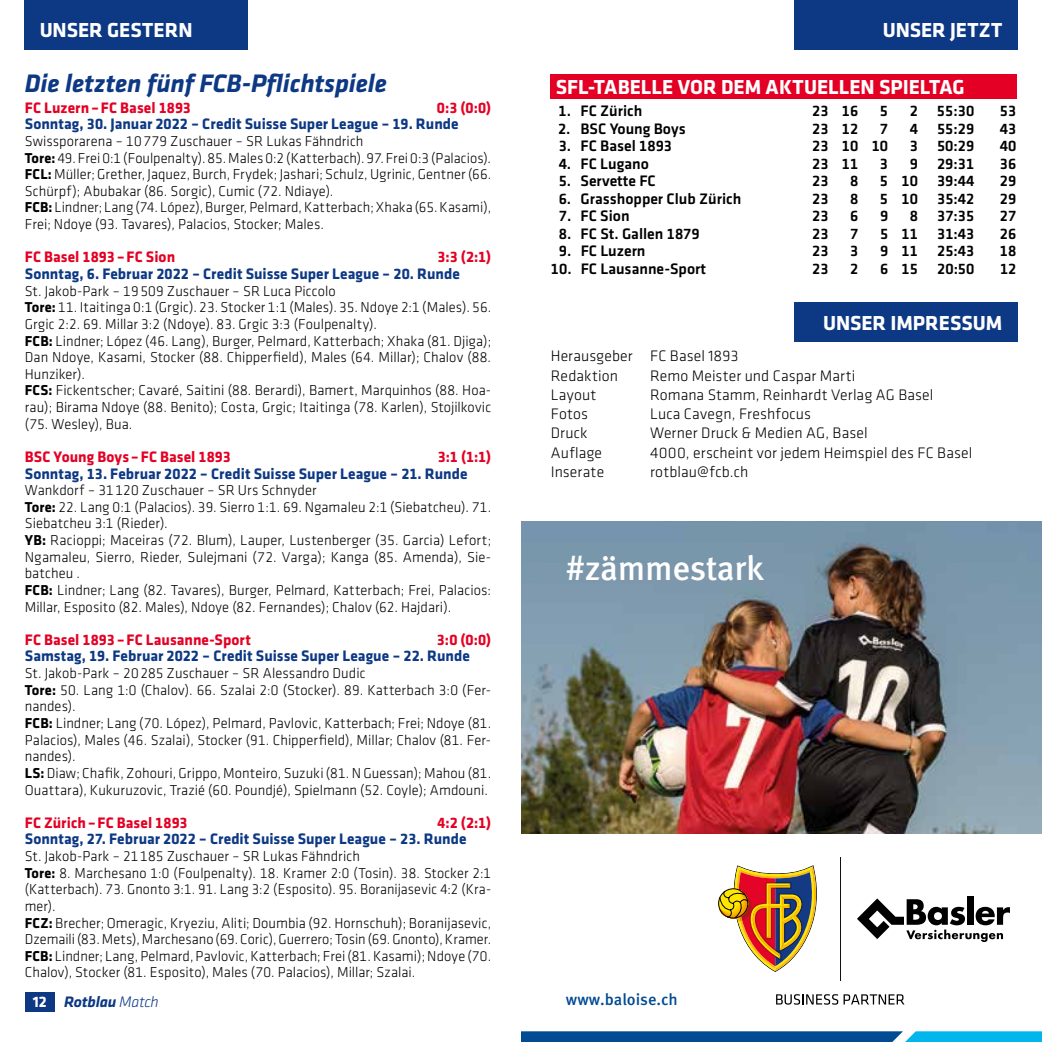
<style>
.page{position:relative;width:1042px;height:1042px;background:#fff}
.page>*{position:absolute;margin:0;border:0;box-sizing:border-box;transform-origin:0 0}
.t1{font:500 34.3px "Meta Pro";letter-spacing:-.01em;color:#fff}
.t2{font:italic 700 26.25px "Klavika";letter-spacing:-.005em;color:#0d3884}
.t3{font:700 21px "Klavika";letter-spacing:-.005em;color:#fff}
.t4{font:500 16.28px "Meta Pro";color:#004a93}
.t5{font:700 15.75px "Klavika";letter-spacing:.005em;color:#0d3884}
.t6{font:500 15.75px "Klavika";color:#000}
.t7{font:300 15.75px/19.2px "Klavika";letter-spacing:.01em;color:#000}
.t8{font:700 15.75px "Klavika";letter-spacing:.005em;color:#e40024}
.t9{font:italic 700 15.75px "Klavika";letter-spacing:-.015em;color:#0d3884}
.t10{font:300 14.88px/16.6px "Klavika";letter-spacing:.005em;color:#000}
.s1{font-weight:700}
.s2{font-style:normal;color:#fff}
.s3{font-weight:300}
</style>
<div class="page">
<div style="left:25px;top:0;width:223px;height:50px;background:#0d3884"></div>
<div style="left:25px;top:992px;width:30px;height:20px;background:#0d3884"></div>
<div style="left:794px;top:0;width:223px;height:50px;background:#0d3884"></div>
<div style="left:551px;top:74px;width:466px;height:25px;background:#e40024"></div>
<div style="left:794px;top:302px;width:223px;height:40px;background:#0d3884"></div>
<img style="left:521px;top:521px;width:521px;height:312px">
<div style="left:718px;top:888px;width:30px;height:30px;border:1px solid #000;border-radius:50%"></div>
<svg style="left:719px;top:865px;width:98px;height:107px"></svg>
<div style="left:967px;top:896px;width:6px;height:29px;background:#000"></div>
<svg style="left:857px;top:898px;width:153px;height:44px"></svg>
<hr style="left:840px;top:857px;width:1px;height:123px;background:#12110b">
<svg style="left:776px;top:994px;width:128px;height:10px"></svg>
<svg style="left:521px;top:1031px;width:521px;height:11px;background:#0d6eae"></svg>
<h3 class="t3" style="left:40px;top:15px;width:154px">UNSER GESTERN</h3>
<h2 class="t2" style="left:25px;top:64px;width:363px">Die letzten fünf FCB-Pflichtspiele</h2>
<p class="t8" style="left:25px;top:96px;width:168px">FC Luzern–FC Basel 1893</p>
<p class="t8" style="left:437px;top:96px;width:56px">0:3 (0:0)</p>
<p class="t5" style="left:25px;top:113px;width:435px">Sonntag, 30. Januar 2022 – Credit Suisse Super League – 19. Runde</p>
<p class="t10" style="left:25px;top:133px;width:468px">Swissporarena – 10779 Zuschauer – SR Lukas Fähndrich<br><span class="s1">Tore:</span> 49. Frei 0:1 (Foulpenalty). 85. Males 0:2 (Katterbach). 97. Frei 0:3 (Palacios).<br><span class="s1">FCL:</span> Müller; Grether, Jaquez, Burch, Frydek; Jashari; Schulz, Ugrinic, Gentner (66.<br>Schürpf); Abubakar (86. Sorgic), Cumic (72. Ndiaye).<br><span class="s1">FCB:</span> Lindner; Lang (74. López), Burger, Pelmard, Katterbach; Xhaka (65. Kasami), Frei; Ndoye (93. Tavares), Palacios, Stocker; Males.</p>
<p class="t8" style="left:25px;top:246px;width:152px">FC Basel 1893–FC Sion</p>
<p class="t8" style="left:437px;top:246px;width:55px">3:3 (2:1)</p>
<p class="t5" style="left:25px;top:262px;width:437px">Sonntag, 6. Februar 2022 – Credit Suisse Super League – 20. Runde</p>
<p class="t10" style="left:25px;top:282px;width:468px">St. Jakob-Park – 19509 Zuschauer – SR Luca Piccolo<br><span class="s1">Tore:</span> 11. Itaitinga 0:1 (Grgic). 23. Stocker 1:1 (Males). 35. Ndoye 2:1 (Males). 56.<br>Grgic 2:2. 69. Millar 3:2 (Ndoye). 83. Grgic 3:3 (Foulpenalty).<br><span class="s1">FCB:</span> Lindner; López (46. Lang), Burger, Pelmard, Katterbach; Xhaka (81. Djiga); Dan Ndoye, Kasami, Stocker (88. Chipperfield), Males (64. Millar); Chalov (88.<br>Hunziker).<br><span class="s1">FCS:</span> Fickentscher; Cavaré, Saitini (88. Berardi), Bamert, Marquinhos (88. Hoa&shy;rau); Birama Ndoye (88. Benito); Costa, Grgic; Itaitinga (78. Karlen), Stojilkovic (75. Wesley), Bua.</p>
<p class="t8" style="left:25px;top:445px;width:208px">BSC Young Boys–FC Basel 1893</p>
<p class="t8" style="left:438px;top:445px;width:55px">3:1 (1:1)</p>
<p class="t5" style="left:25px;top:462px;width:444px">Sonntag, 13. Februar 2022 – Credit Suisse Super League – 21. Runde</p>
<p class="t10" style="left:25px;top:482px;width:468px">Wankdorf – 31120 Zuschauer – SR Urs Schnyder<br><span class="s1">Tore:</span> 22. Lang 0:1 (Palacios). 39. Sierro 1:1. 69. Ngamaleu 2:1 (Siebatcheu). 71.<br>Siebatcheu 3:1 (Rieder).<br><span class="s1">YB:</span> Racioppi; Maceiras (72. Blum), Lauper, Lustenberger (35. Garcia) Lefort; Ngamaleu, Sierro, Rieder, Sulejmani (72. Varga); Kanga (85. Amenda), Sie&shy;batcheu .<br><span class="s1">FCB:</span> Lindner; Lang (82. Tavares), Burger, Pelmard, Katterbach; Frei, Palacios:<br>Millar, Esposito (82. Males), Ndoye (82. Fernandes); Chalov (62. Hajdari).</p>
<p class="t8" style="left:25px;top:628px;width:228px">FC Basel 1893–FC Lausanne-Sport</p>
<p class="t8" style="left:437px;top:628px;width:56px">3:0 (0:0)</p>
<p class="t5" style="left:25px;top:645px;width:447px">Samstag, 19. Februar 2022 – Credit Suisse Super League – 22. Runde</p>
<p class="t10" style="left:25px;top:665px;width:468px">St. Jakob-Park – 20285 Zuschauer – SR Alessandro Dudic<br><span class="s1">Tore:</span> 50. Lang 1:0 (Chalov). 66. Szalai 2:0 (Stocker). 89. Katterbach 3:0 (Fer&shy;nandes).<br><span class="s1">FCB:</span> Lindner; Lang (70. López), Pelmard, Pavlovic, Katterbach; Frei; Ndoye (81.<br>Palacios), Males (46. Szalai), Stocker (91. Chipperfield), Millar; Chalov (81. Fer&shy;nandes).<br><span class="s1">LS:</span> Diaw; Chafik, Zohouri, Grippo, Monteiro, Suzuki (81. N Guessan); Mahou (81.<br>Ouattara), Kukuruzovic, Trazié (60. Poundjé), Spielmann (52. Coyle); Amdouni.</p>
<p class="t8" style="left:25px;top:811px;width:164px">FC Zürich–FC Basel 1893</p>
<p class="t8" style="left:437px;top:811px;width:56px">4:2 (2:1)</p>
<p class="t5" style="left:25px;top:828px;width:443px">Sonntag, 27. Februar 2022 – Credit Suisse Super League – 23. Runde</p>
<p class="t10" style="left:25px;top:847px;width:468px">St. Jakob-Park – 21185 Zuschauer – SR Lukas Fähndrich<br><span class="s1">Tore:</span> 8. Marchesano 1:0 (Foulpenalty). 18. Kramer 2:0 (Tosin). 38. Stocker 2:1 (Katterbach). 73. Gnonto 3:1. 91. Lang 3:2 (Esposito). 95. Boranijasevic 4:2 (Kra&shy;mer).<br><span class="s1">FCZ:</span> Brecher; Omeragic, Kryeziu, Aliti; Doumbia (92. Hornschuh); Boranijasevic, Dzemaili (83. Mets), Marchesano (69. Coric), Guerrero; Tosin (69. Gnonto), Kramer.<br><span class="s1">FCB:</span> Lindner; Lang, Pelmard, Pavlovic, Katterbach; Frei (81. Kasami); Ndoye (70.<br>Chalov), Stocker (81. Esposito), Males (70. Palacios), Millar; Szalai.</p>
<p class="t9" style="left:33px;top:990px;width:127px"><span class="s2">12</span> Rotblau <span class="s3">Match</span></p>
<h3 class="t3" style="left:883px;top:15px;width:121px">UNSER JETZT</h3>
<h3 class="t3" style="left:556px;top:72px;width:411px">SFL-TABELLE VOR DEM AKTUELLEN SPIELTAG</h3>
<p class="t6" style="left:559px;top:100px;width:85px">1. FC Zürich</p>
<p class="t6" style="left:812px;top:100px;width:48px">23 16</p>
<p class="t6" style="left:880px;top:100px;width:10px">5</p>
<p class="t6" style="left:909px;top:100px;width:66px">2 55:30</p>
<p class="t6" style="left:1000px;top:100px;width:18px">53</p>
<p class="t6" style="left:558px;top:118px;width:129px">2. BSC Young Boys</p>
<p class="t6" style="left:812px;top:118px;width:48px">23 12</p>
<p class="t6" style="left:880px;top:118px;width:10px">7</p>
<p class="t6" style="left:909px;top:118px;width:66px">4 55:29</p>
<p class="t6" style="left:1000px;top:118px;width:18px">43</p>
<p class="t6" style="left:559px;top:135px;width:115px">3. FC Basel 1893</p>
<p class="t6" style="left:812px;top:135px;width:78px">23 10 10</p>
<p class="t6" style="left:909px;top:135px;width:66px">3 50:29</p>
<p class="t6" style="left:1000px;top:135px;width:18px">40</p>
<p class="t6" style="left:559px;top:153px;width:92px">4. FC Lugano</p>
<p class="t6" style="left:812px;top:153px;width:48px">23 11</p>
<p class="t6" style="left:880px;top:153px;width:10px">3</p>
<p class="t6" style="left:910px;top:153px;width:66px">9 29:31</p>
<p class="t6" style="left:1000px;top:153px;width:18px">36</p>
<p class="t6" style="left:559px;top:170px;width:99px">5. Servette FC</p>
<p class="t6" style="left:812px;top:170px;width:18px">23</p>
<p class="t6" style="left:850px;top:170px;width:10px">8</p>
<p class="t6" style="left:880px;top:170px;width:96px">5 10 39:44</p>
<p class="t6" style="left:1000px;top:170px;width:18px">29</p>
<p class="t6" style="left:559px;top:188px;width:184px">6. Grasshopper Club Zürich</p>
<p class="t6" style="left:812px;top:188px;width:18px">23</p>
<p class="t6" style="left:850px;top:188px;width:10px">8</p>
<p class="t6" style="left:880px;top:188px;width:96px">5 10 35:42</p>
<p class="t6" style="left:1000px;top:188px;width:18px">29</p>
<p class="t6" style="left:559px;top:205px;width:72px">7. FC Sion</p>
<p class="t6" style="left:812px;top:205px;width:18px">23</p>
<p class="t6" style="left:850px;top:205px;width:10px">6</p>
<p class="t6" style="left:880px;top:205px;width:10px">9</p>
<p class="t6" style="left:910px;top:205px;width:66px">8 37:35</p>
<p class="t6" style="left:1000px;top:205px;width:18px">27</p>
<p class="t6" style="left:559px;top:223px;width:143px">8. FC St. Gallen 1879</p>
<p class="t6" style="left:812px;top:223px;width:18px">23</p>
<p class="t6" style="left:850px;top:223px;width:10px">7</p>
<p class="t6" style="left:880px;top:223px;width:96px">5 11 31:43</p>
<p class="t6" style="left:1000px;top:223px;width:18px">26</p>
<p class="t6" style="left:559px;top:240px;width:88px">9. FC Luzern</p>
<p class="t6" style="left:812px;top:240px;width:18px">23</p>
<p class="t6" style="left:850px;top:240px;width:10px">3</p>
<p class="t6" style="left:880px;top:240px;width:96px">9 11 25:43</p>
<p class="t6" style="left:1000px;top:240px;width:18px">18</p>
<p class="t6" style="left:551px;top:258px;width:157px">10. FC Lausanne-Sport</p>
<p class="t6" style="left:812px;top:258px;width:18px">23</p>
<p class="t6" style="left:850px;top:258px;width:10px">2</p>
<p class="t6" style="left:880px;top:258px;width:96px">6 15 20:50</p>
<p class="t6" style="left:1000px;top:258px;width:18px">12</p>
<h3 class="t3" style="left:823px;top:308px;width:181px">UNSER IMPRESSUM</h3>
<p class="t7" style="left:551px;top:346px;width:189px">Herausgeber FC Basel 1893<br>Redaktion</p>
<p class="t7" style="left:650px;top:366px;width:207px">Remo Meister und Caspar Marti</p>
<p class="t7" style="left:551px;top:385px;width:47px">Layout</p>
<p class="t7" style="left:650px;top:385px;width:285px">Romana Stamm, Reinhardt Verlag AG Basel</p>
<p class="t7" style="left:551px;top:404px;width:39px">Fotos</p>
<p class="t7" style="left:650px;top:404px;width:162px">Luca Cavegn, Freshfocus</p>
<p class="t7" style="left:551px;top:423px;width:38px">Druck</p>
<p class="t7" style="left:650px;top:423px;width:219px">Werner Druck &amp; Medien AG, Basel</p>
<p class="t7" style="left:551px;top:443px;width:53px">Auflage</p>
<p class="t7" style="left:650px;top:443px;width:324px">4000, erscheint vor jedem Heimspiel des FC Basel</p>
<p class="t7" style="left:551px;top:462px;width:55px">Inserate</p>
<p class="t7" style="left:650px;top:462px;width:100px">rotblau@fcb.ch</p>
<h1 class="t1" style="left:566px;top:542px;width:199px">#zämmestark</h1>
<p class="t4" style="left:566px;top:986px;width:113px">www.baloise.ch</p>
</div>
